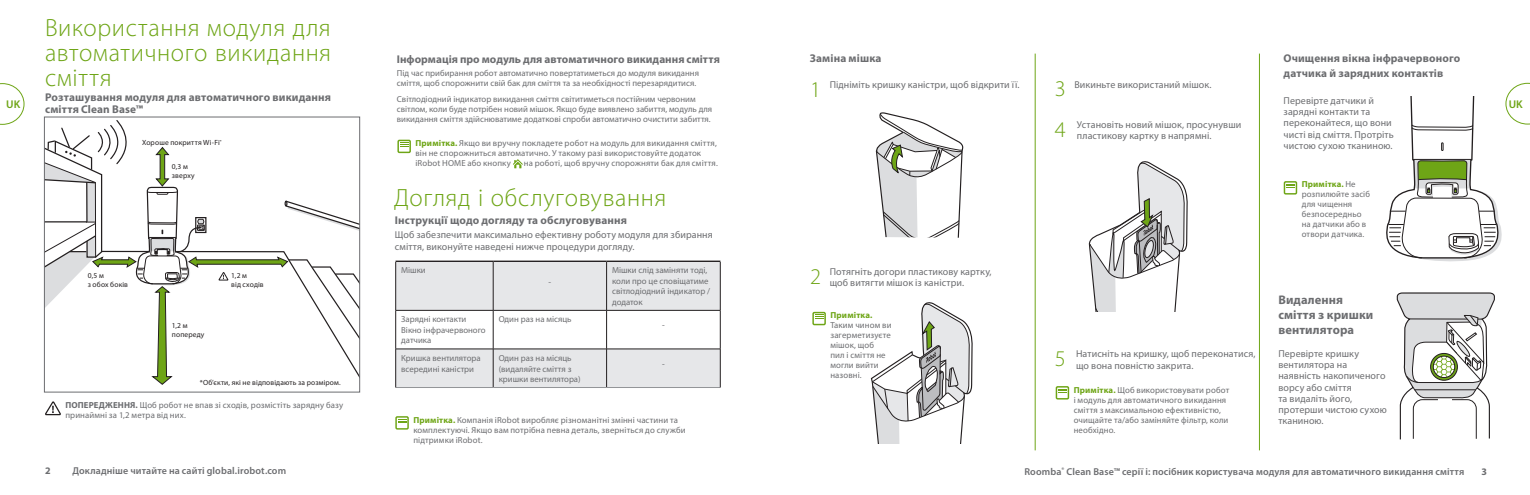
<style>
.page{position:relative;width:1530px;height:495px;background:#fff}
.page>*{position:absolute;margin:0;border:0;box-sizing:border-box;transform-origin:0 0}
._2018_Headline_1{font:300 25px/25px "Myriad Pro";letter-spacing:.03em;color:#6ea516;text-align:justify}
._2018_Numbering{font:300 22.5px "Myriad Pro";color:#6ea516}
._2018_Headline_2{font:700 12.5px/15px "Myriad Pro";letter-spacing:.01em;color:#6c6d70}
._2018_Headline_2-2{font:700 11.25px/15px "Myriad Pro";letter-spacing:.01em;color:#6c6d70}
.t1{font:600 11.25px "Myriad Pro";color:#6ea516}
._2018_Body_Copy_1{font:10px/11.2px "Myriad Pro";letter-spacing:.01em;color:#6c6d70}
.t2{font:600 10px "Myriad Pro";letter-spacing:.01em;color:#6c6d70}
._2018_Headline_2-3{font:10px/11.2px "Myriad Pro";letter-spacing:.01em;color:#6c6d70}
.t3{font:700 10px "Myriad Pro";color:#6c6d70}
._2018_NOTE_Copy{font:8.75px/10px "Myriad Pro";letter-spacing:.015em;color:#6c6d70}
.Warning_Bulleted_Cop{font:8.75px/10px "Myriad Pro";color:#6c6d70}
._2018_Chart_Copy{font:8.75px/10.5px "Myriad Pro";color:#6c6d70}
._2018_Headline_2-4{font:8.75px/10px "Myriad Pro";letter-spacing:.015em;color:#6c6d70}
._2018_Diagram_Captio{font:7.5px/9px "Myriad Pro";letter-spacing:.02em;color:#231f20}
.s1{font-weight:700;color:#6ea516}
.s2{font-weight:700}
</style>
<div class="page">
<svg style="left:0;top:83px;width:25px;height:42px"></svg>
<div style="left:396px;top:262px;width:324px;height:48px;background:#e6e7e9"></div>
<div style="left:396px;top:350px;width:324px;height:37px;background:#e6e7e9"></div>
<hr style="left:396px;top:261px;width:97px;height:1px;background:#231f20">
<hr style="left:493px;top:261px;width:114px;height:1px;background:#231f20">
<hr style="left:607px;top:261px;width:113px;height:1px;background:#231f20">
<hr style="left:493px;top:262px;width:1px;height:48px;background:#231f20">
<hr style="left:606px;top:262px;width:1px;height:48px;background:#231f20">
<hr style="left:396px;top:310px;width:97px;height:1px;background:#231f20">
<hr style="left:493px;top:310px;width:114px;height:1px;background:#231f20">
<hr style="left:493px;top:311px;width:1px;height:38px;background:#231f20">
<hr style="left:607px;top:310px;width:113px;height:1px;background:#231f20">
<hr style="left:606px;top:311px;width:1px;height:38px;background:#231f20">
<hr style="left:396px;top:349px;width:97px;height:1px;background:#231f20">
<hr style="left:493px;top:349px;width:114px;height:1px;background:#231f20">
<hr style="left:493px;top:349px;width:1px;height:38px;background:#231f20">
<hr style="left:607px;top:349px;width:113px;height:1px;background:#231f20">
<hr style="left:606px;top:349px;width:1px;height:38px;background:#231f20">
<hr style="left:396px;top:387px;width:97px;height:1px;background:#939598">
<hr style="left:493px;top:387px;width:114px;height:1px;background:#939598">
<hr style="left:607px;top:387px;width:113px;height:1px;background:#939598">
<hr style="left:395px;top:262px;width:1px;height:48px;background:#231f20">
<hr style="left:720px;top:262px;width:1px;height:48px;background:#231f20">
<hr style="left:395px;top:311px;width:1px;height:38px;background:#231f20">
<hr style="left:720px;top:311px;width:1px;height:38px;background:#231f20">
<hr style="left:395px;top:349px;width:1px;height:38px;background:#231f20">
<hr style="left:720px;top:349px;width:1px;height:38px;background:#231f20">
<div style="left:395px;top:416px;width:14px;height:14px;border:1px solid #6ea516"></div>
<svg style="left:398px;top:419px;width:8px;height:4px"></svg>
<div style="left:397px;top:140px;width:14px;height:13px;border:1px solid #6ea516"></div>
<svg style="left:400px;top:142px;width:9px;height:5px"></svg>
<div style="left:1284px;top:181px;width:13px;height:14px;border:1px solid #6ea516"></div>
<svg style="left:1286px;top:184px;width:9px;height:4px"></svg>
<hr style="left:1035px;top:54px;width:1px;height:396px;background:#6ea516">
<hr style="left:1259px;top:54px;width:1px;height:396px;background:#6ea516">
<svg style="left:1386px;top:83px;width:144px;height:179px"></svg>
<svg style="left:1396px;top:292px;width:99px;height:148px"></svg>
<div style="left:1056px;top:386px;width:13px;height:14px;border:1px solid #6ea516"></div>
<svg style="left:1058px;top:389px;width:9px;height:4px"></svg>
<svg style="left:1088px;top:161px;width:100px;height:150px"></svg>
<div style="left:812px;top:312px;width:14px;height:13px;border:1px solid #6ea516"></div>
<svg style="left:815px;top:314px;width:9px;height:5px"></svg>
<svg style="left:875px;top:112px;width:89px;height:126px"></svg>
<svg style="left:870px;top:302px;width:103px;height:141px"></svg>
<svg style="left:513px;top:159px;width:10px;height:9px"></svg>
<svg style="left:45px;top:401px;width:16px;height:14px"></svg>
<svg style="left:44px;top:120px;width:316px;height:265px"></svg>
<p class="_2018_Headline_1" style="left:45px;top:15px;width:288px">Використання модуля для автоматичного викидання сміття</p>
<p class="_2018_Headline_2-2" style="left:45px;top:91px;width:288px;line-height:11.9px">Розташування модуля для автоматичного викидання сміття Clean Base™</p>
<p class="_2018_Headline_2-2" style="left:1284px;top:50px;width:178px">Очищення вікна інфрачервоного датчика й зарядних контактів</p>
<p class="_2018_Body_Copy_1" style="left:1284px;top:95px;width:112px">Перевірте датчики й зарядні контакти та переконайтеся, що вони чисті від сміття. Протріть чистою сухою тканиною.</p>
<p class="_2018_Headline_2-2" style="left:810px;top:50px;width:73px">Заміна мішка</p>
<p class="_2018_Headline_2-2" style="left:397px;top:51px;width:324px">Інформація про модуль для автоматичного викидання сміття</p>
<p class="Warning_Bulleted_Cop" style="left:397px;top:68px;width:304px">Під час прибирання робот автоматично повертатиметься до модуля викидання сміття, щоб спорожнити свій бак для сміття та за необхідності перезарядитися.</p>
<p class="Warning_Bulleted_Cop" style="left:397px;top:94px;width:317px">Світлодіодний індикатор викидання сміття світитиметься постійним червоним світлом, коли буде потрібен новий мішок. Якщо буде виявлено забиття, модуль для викидання сміття здійснюватиме додаткові спроби автоматично очистити забиття.</p>
<p class="_2018_Body_Copy_1" style="left:830px;top:79px;width:191px">Підніміть кришку каністри, щоб відкрити її.</p>
<p class="_2018_Body_Copy_1" style="left:1074px;top:79px;width:139px">Викиньте використаний мішок.</p>
<p class="_2018_Numbering" style="left:1055px;top:75px;width:12px">3</p>
<p class="_2018_Numbering" style="left:810px;top:76px;width:12px">1</p>
<p class="t1" style="left:6px;top:97px;width:16px">UK</p>
<p class="t1" style="left:1509px;top:97px;width:16px">UK</p>
<p class="_2018_Body_Copy_1" style="left:1077px;top:119px;width:166px">Установіть новий мішок, просунувши пластикову картку в напрямні.</p>
<p class="_2018_Numbering" style="left:1055px;top:116px;width:12px">4</p>
<p class="_2018_Diagram_Captio" style="left:142px;top:138px;width:81px">Хороше покриття Wi-Fi<sup>®</sup></p>
<p class="_2018_NOTE_Copy" style="left:415px;top:138px;width:303px"><span class="s1">Примітка.</span> Якщо ви вручну покладете робот на модуль для викидання сміття, він не спорожниться автоматично. У такому разі використовуйте додаток iRobot HOME або кнопку</p>
<p class="_2018_NOTE_Copy" style="left:524px;top:158px;width:196px">на роботі, щоб вручну спорожняти бак для сміття.</p>
<p class="_2018_Diagram_Captio" style="left:172px;top:162px;width:24px">0,3 м зверху</p>
<p class="_2018_NOTE_Copy" style="left:1302px;top:179px;width:70px"><span class="s1">Примітка.</span> Не розпилюйте засіб для чищення безпосередньо на датчики або в отвори датчика.</p>
<p class="_2018_Headline_1" style="left:394px;top:185px;width:274px">Догляд і обслуговування</p>
<p class="_2018_Headline_2-2" style="left:395px;top:212px;width:234px">Інструкції щодо догляду та обслуговування</p>
<p class="_2018_Headline_2-3" style="left:395px;top:229px;width:319px">Щоб забезпечити максимально ефективну роботу модуля для збирання сміття, виконуйте наведені нижче процедури догляду.</p>
<p class="_2018_Chart_Copy" style="left:401px;top:265px;width:26px">Мішки</p>
<p class="_2018_Chart_Copy" style="left:549px;top:276px;width:4px">-</p>
<p class="_2018_Chart_Copy" style="left:612px;top:265px;width:100px">Мішки слід заміняти тоді, коли про це сповіщатиме світлодіодний індикатор / додаток</p>
<p class="_2018_Body_Copy_1" style="left:830px;top:266px;width:164px">Потягніть догори пластикову картку, щоб витягти мішок із каністри.</p>
<p class="_2018_Numbering" style="left:810px;top:263px;width:12px">2</p>
<p class="_2018_Diagram_Captio" style="left:88px;top:271px;width:42px">0,5 м<br>з обох боків</p>
<p class="_2018_Diagram_Captio" style="left:231px;top:271px;width:34px">1,2 м<br>від сходів</p>
<p class="_2018_Headline_2" style="left:1278px;top:292px;width:96px">Видалення сміття з кришки вентилятора</p>
<p class="_2018_Body_Copy_1" style="left:1278px;top:348px;width:110px">Перевірте кришку вентилятора на наявність накопиченого ворсу або сміття<br>та видаліть його, протерши чистою сухою тканиною.</p>
<p class="_2018_NOTE_Copy" style="left:830px;top:310px;width:63px"><span class="s1">Примітка.<br></span>Таким чином ви загерметизуєте мішок, щоб<br>пил і сміття не могли вийти назовні.</p>
<p class="_2018_Chart_Copy" style="left:401px;top:314px;width:67px">Зарядні контакти</p>
<p class="_2018_Chart_Copy" style="left:401px;top:325px;width:86px">Вікно інфрачервоного датчика</p>
<p class="_2018_Chart_Copy" style="left:499px;top:314px;width:74px">Один раз на місяць</p>
<p class="_2018_Diagram_Captio" style="left:172px;top:321px;width:34px">1,2 м попереду</p>
<p class="_2018_Chart_Copy" style="left:662px;top:320px;width:4px">-</p>
<p class="_2018_Body_Copy_1" style="left:1076px;top:348px;width:181px">Натисніть на кришку, щоб переконатися, що вона повністю закрита.</p>
<p class="_2018_Numbering" style="left:1055px;top:345px;width:12px">5</p>
<p class="_2018_Chart_Copy" style="left:401px;top:353px;width:81px">Кришка вентилятора всередині каністри</p>
<p class="_2018_Chart_Copy" style="left:499px;top:353px;width:83px">Один раз на місяць (видаляйте сміття з кришки вентилятора)</p>
<p class="_2018_Chart_Copy" style="left:662px;top:358px;width:4px">-</p>
<p class="_2018_Diagram_Captio" style="left:200px;top:378px;width:142px">*Об’єкти, які не відповідають за розміром.</p>
<p class="_2018_NOTE_Copy" style="left:1074px;top:385px;width:157px"><span class="s1">Примітка.</span> Щоб використовувати робот і модуль для автоматичного викидання сміття з максимальною ефективністю, очищайте та/або заміняйте фільтр, коли необхідно.</p>
<p class="_2018_Headline_2-4" style="left:65px;top:400px;width:279px"><span class="s2">ПОПЕРЕДЖЕННЯ.</span> Щоб робот не впав зі сходів, розмістіть зарядну базу принаймні за 1,2 метра від них.</p>
<p class="_2018_NOTE_Copy" style="left:413px;top:415px;width:274px"><span class="s1">Примітка.</span> Компанія iRobot виробляє різноманітні змінні частини та комплектуючі. Якщо вам потрібна певна деталь, зверніться до служби підтримки iRobot.</p>
<p class="t3" style="left:45px;top:464px;width:7px">2</p>
<p class="t2" style="left:72px;top:464px;width:215px">Докладніше читайте на сайті global.irobot.com</p>
<p class="t2" style="left:1024px;top:465px;width:441px">Roomba<sup>®</sup> Clean Base™ серії i: посібник користувача модуля для автоматичного викидання сміття</p>
<p class="t3" style="left:1481px;top:465px;width:7px">3</p>
</div>
